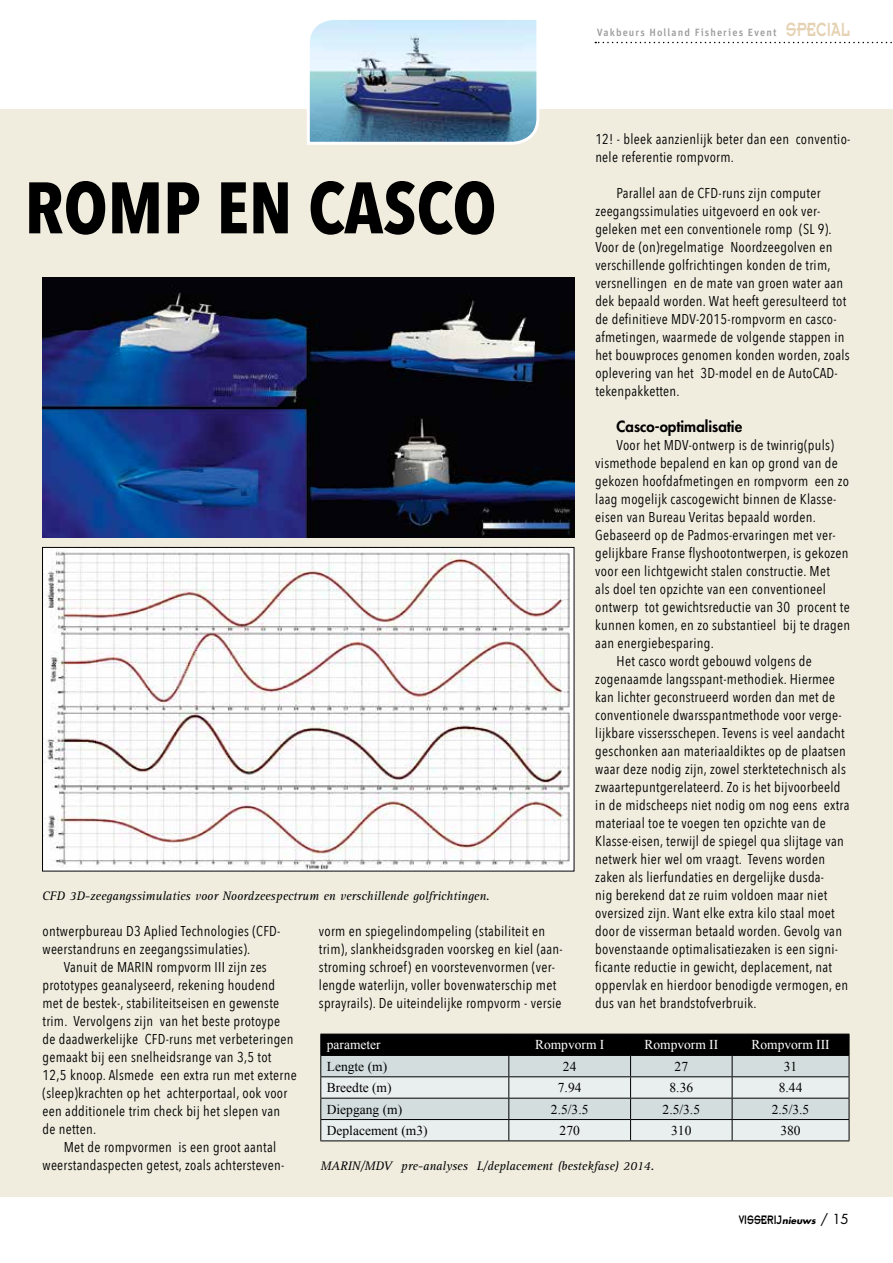
<style>
.page{position:relative;width:893px;height:1263px;background:#fff}
.page>*{position:absolute;margin:0;border:0;box-sizing:border-box;transform-origin:0 0}
.t1{font:700 72px "Avenir Next Condensed";color:#000}
.t2{font:800 15px "Futura";color:#000}
.t3{font:14.25px/18px "Avenir Next Condensed";letter-spacing:.02em;color:#000}
.t4{font:13.5px "Times New Roman";color:#000}
.t5{font:13.5px "Times New Roman";color:#fff}
.t6{font:13.5px "Insignia A";color:#000;scale:.75 1}
.t7{font:italic 12.75px "Rotis Serif";color:#000}
.t8{font:500 10.5px "Unit Pro";letter-spacing:.1em;color:#9c9d9d}
.t9{font:italic 700 9px "Futura";color:#000}
.s1{font-family:"Insignia A";font-weight:400;font-size:21px;color:#e5d2b3}
.s2{font-family:"Insignia A";font-weight:400;font-style:normal;font-size:13.5px}
.s3{font-weight:400;font-style:normal;font-size:13.5px}
</style>
<div class="page">
<svg style="left:595px;top:42px;width:297px;height:1px"></svg>
<div style="left:0;top:109px;width:893px;height:1088px;background:#f0eddf"></div>
<svg style="left:320px;top:1034px;width:530px;height:107px"></svg>
<hr style="left:320px;top:1140px;width:189px;height:1px;background:#000">
<hr style="left:509px;top:1140px;width:122px;height:1px;background:#000">
<hr style="left:631px;top:1140px;width:101px;height:1px;background:#000">
<hr style="left:732px;top:1140px;width:117px;height:1px;background:#000">
<img style="left:43px;top:278px;width:531px;height:260px">
<img style="left:44px;top:549px;width:528px;height:320px">
<img style="left:307px;top:20px;width:233px;height:125px">
<p class="t8" style="left:597px;top:26px;width:255px">Vakbeurs Holland Fisheries Event <span class="s1">SPECIAL</span></p>
<p class="t3" style="left:595px;top:129px;width:257px">12! - bleek aanzienlijk beter dan een conventio&shy;nele referentie rompvorm.</p>
<p class="t3" style="left:595px;top:183px;width:256px;text-indent:21px">Parallel aan de CFD-runs zijn computer zeegangssimulaties uitgevoerd en ook ver&shy;geleken met een conventionele romp (SL 9).<br>Voor de (on)regelmatige Noordzeegolven en verschillende golfrichtingen konden de trim, versnellingen en de mate van groen water aan dek bepaald worden. Wat heeft geresulteerd tot de definitieve MDV-2015-rompvorm en casco&shy;afmetingen, waarmede de volgende stappen in het bouwproces genomen konden worden, zoals oplevering van het 3D-model en de AutoCAD&shy;tekenpakketten.</p>
<p class="t2" style="left:617px;top:417px;width:127px">Casco-optimalisatie</p>
<p class="t3" style="left:617px;top:435px;width:219px">Voor het MDV-ontwerp is de twinrig(puls)</p>
<p class="t3" style="left:595px;top:453px;width:244px">vismethode bepalend en kan op grond van de</p>
<p class="t3" style="left:595px;top:471px;width:255px">gekozen hoofdafmetingen en rompvorm een zo</p>
<p class="t3" style="left:595px;top:489px;width:242px">laag mogelijk cascogewicht binnen de Klasse-</p>
<p class="t3" style="left:595px;top:507px;width:222px">eisen van Bureau Veritas bepaald worden.</p>
<p class="t3" style="left:595px;top:525px;width:242px">Gebaseerd op de Padmos-ervaringen met ver-</p>
<p class="t3" style="left:595px;top:543px;width:255px">gelijkbare Franse flyshootontwerpen, is gekozen</p>
<p class="t3" style="left:595px;top:561px;width:236px">voor een lichtgewicht stalen constructie. Met</p>
<p class="t3" style="left:595px;top:579px;width:232px">als doel ten opzichte van een conventioneel</p>
<p class="t3" style="left:595px;top:597px;width:256px">ontwerp tot gewichtsreductie van 30 procent te</p>
<p class="t3" style="left:595px;top:615px;width:256px">kunnen komen, en zo substantieel bij te dragen</p>
<p class="t3" style="left:595px;top:633px;width:120px">aan energiebesparing.</p>
<p class="t3" style="left:617px;top:651px;width:197px">Het casco wordt gebouwd volgens de</p>
<p class="t3" style="left:595px;top:669px;width:241px">zogenaamde langsspant-methodiek. Hiermee</p>
<p class="t3" style="left:595px;top:687px;width:241px">kan lichter geconstrueerd worden dan met de</p>
<p class="t3" style="left:595px;top:705px;width:248px">conventionele dwarsspantmethode voor verge-</p>
<p class="t3" style="left:595px;top:723px;width:251px">lijkbare vissersschepen. Tevens is veel aandacht</p>
<p class="t3" style="left:595px;top:741px;width:252px">geschonken aan materiaaldiktes op de plaatsen</p>
<p class="t3" style="left:595px;top:759px;width:252px">waar deze nodig zijn, zowel sterktetechnisch als</p>
<p class="t3" style="left:595px;top:777px;width:247px">zwaartepuntgerelateerd. Zo is het bijvoorbeeld</p>
<p class="t3" style="left:595px;top:795px;width:256px">in de midscheeps niet nodig om nog eens extra</p>
<p class="t3" style="left:595px;top:813px;width:232px">materiaal toe te voegen ten opzichte van de</p>
<p class="t3" style="left:595px;top:831px;width:250px">Klasse-eisen, terwijl de spiegel qua slijtage van</p>
<p class="t3" style="left:595px;top:849px;width:231px">netwerk hier wel om vraagt. Tevens worden</p>
<p class="t3" style="left:595px;top:867px;width:230px">zaken als lierfundaties en dergelijke dusda-</p>
<p class="t3" style="left:595px;top:885px;width:233px">nig berekend dat ze ruim voldoen maar niet</p>
<p class="t3" style="left:595px;top:903px;width:241px">oversized zijn. Want elke extra kilo staal moet</p>
<p class="t3" style="left:595px;top:921px;width:248px">door de visserman betaald worden. Gevolg van</p>
<p class="t3" style="left:595px;top:939px;width:244px">bovenstaande optimalisatiezaken is een signi-</p>
<p class="t3" style="left:595px;top:957px;width:238px">ficante reductie in gewicht, deplacement, nat</p>
<p class="t3" style="left:595px;top:975px;width:254px">oppervlak en hierdoor benodigde vermogen, en</p>
<p class="t3" style="left:595px;top:993px;width:163px">dus van het brandstofverbruik.</p>
<h1 class="t1" style="left:25px;top:164px;width:473px">ROMP EN CASCO</h1>
<p class="t7" style="left:42px;top:889px;width:449px">CFD 3D-zeegangssimulaties voor Noordzeespectrum en verschillende golfrichtingen.</p>
<p class="t3" style="left:319px;top:921px;width:245px">vorm en spiegelindompeling (stabiliteit en trim), slankheidsgraden voorskeg en kiel (aan&shy;stroming schroef) en voorstevenvormen (ver&shy;lengde waterlijn, voller bovenwaterschip met sprayrails). De uiteindelijke rompvorm - versie</p>
<p class="t3" style="left:43px;top:921px;width:239px">ontwerpbureau D3 Aplied Technologies (CFD&shy;weerstandruns en zeegangssimulaties).</p>
<p class="t3" style="left:43px;top:957px;width:256px;text-indent:21px">Vanuit de MARIN rompvorm III zijn zes prototypes geanalyseerd, rekening houdend met de bestek-, stabiliteitseisen en gewenste trim. Vervolgens zijn van het beste protoype<br>de daadwerkelijke CFD-runs met verbeteringen gemaakt bij een snelheidsrange van 3,5 tot 12,5 knoop. Alsmede een extra run met externe (sleep)krachten op het achterportaal, ook voor een additionele trim check bij het slepen van<br>de netten.</p>
<p class="t3" style="left:43px;top:1137px;width:243px;text-indent:21px">Met de rompvormen is een groot aantal weerstandaspecten getest, zoals achtersteven-</p>
<p class="t5" style="left:327px;top:1036px;width:55px">parameter</p>
<p class="t5" style="left:535px;top:1036px;width:71px">Rompvorm I</p>
<p class="t5" style="left:644px;top:1036px;width:75px">Rompvorm II</p>
<p class="t5" style="left:751px;top:1036px;width:80px">Rompvorm III</p>
<p class="t4" style="left:327px;top:1057px;width:62px">Lengte (m)</p>
<p class="t4" style="left:563px;top:1057px;width:15px">24</p>
<p class="t4" style="left:675px;top:1057px;width:15px">27</p>
<p class="t4" style="left:784px;top:1057px;width:15px">31</p>
<p class="t4" style="left:327px;top:1078px;width:66px">Breedte (m)</p>
<p class="t4" style="left:558px;top:1078px;width:25px">7.94</p>
<p class="t4" style="left:669px;top:1078px;width:25px">8.36</p>
<p class="t4" style="left:779px;top:1078px;width:25px">8.44</p>
<p class="t4" style="left:327px;top:1100px;width:77px">Diepgang (m)</p>
<p class="t4" style="left:551px;top:1100px;width:39px">2.5/3.5</p>
<p class="t4" style="left:663px;top:1100px;width:39px">2.5/3.5</p>
<p class="t4" style="left:772px;top:1100px;width:39px">2.5/3.5</p>
<p class="t4" style="left:327px;top:1121px;width:102px">Deplacement (m3)</p>
<p class="t4" style="left:560px;top:1121px;width:22px">270</p>
<p class="t4" style="left:671px;top:1121px;width:22px">310</p>
<p class="t4" style="left:780px;top:1121px;width:22px">380</p>
<p class="t7" style="left:320px;top:1159px;width:335px">MARIN/MDV pre-analyses L/deplacement (bestekfase) 2014.</p>
<p class="t6" style="left:739px;top:1213px;width:16px">VISSE</p>
<p class="t9" style="left:767px;top:1215px;width:83px"><span class="s2">RIJ</span>nieuws <span class="s3">/ 15</span></p>
</div>
